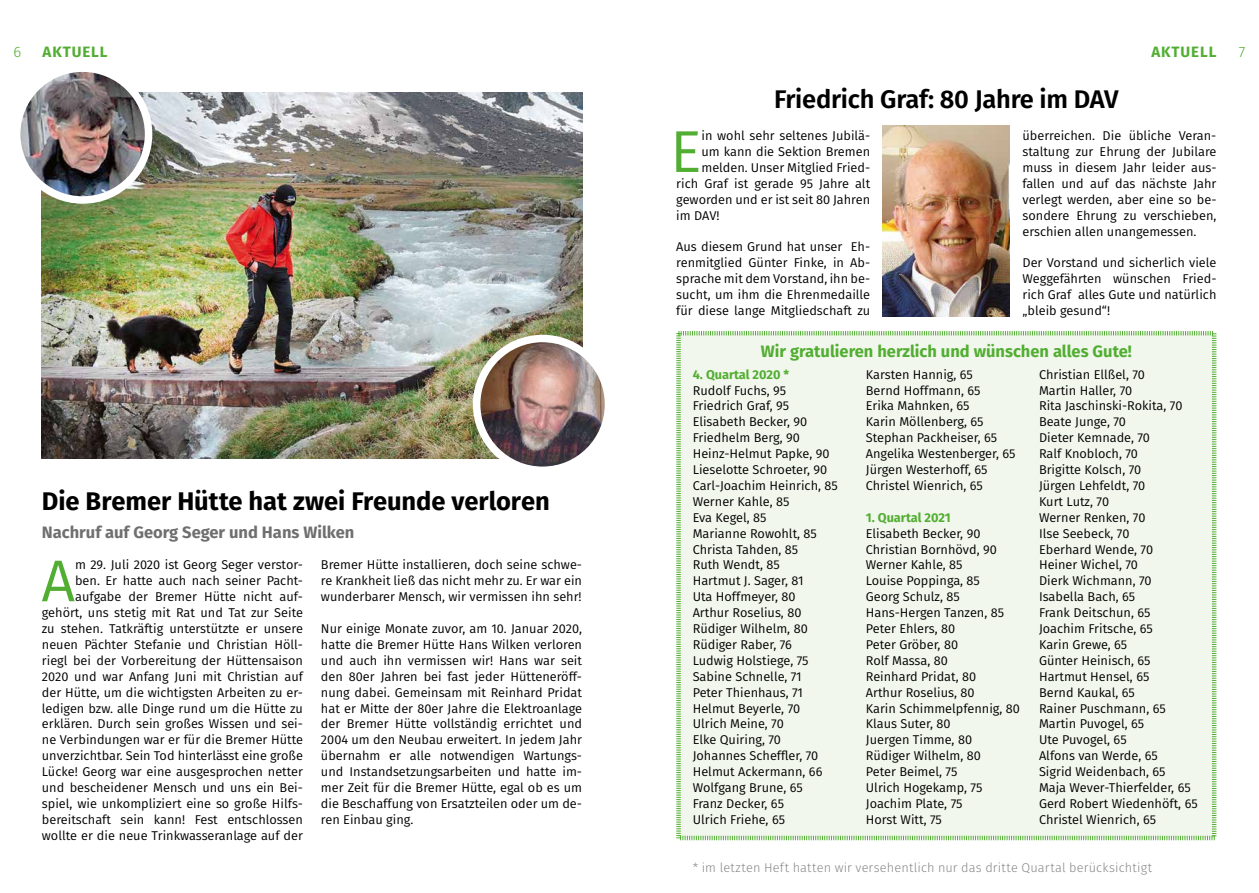
<style>
.page{position:relative;width:1259px;height:893px;background:#fff}
.page>*{position:absolute;margin:0;border:0;box-sizing:border-box;transform-origin:0 0}
.t1{font:58.95px "Fira Sans";color:#52ae32}
.t2{font:700 25.5px "Fira Sans";letter-spacing:-.005em;color:#000}
.t3{font:600 25.5px "Fira Sans";letter-spacing:-.01em;color:#000}
.t4{font:700 16.5px "Fira Sans";color:#52ae32}
.t5{font:700 16.5px "Fira Sans";color:#706f6f}
.t6{font:700 15px "Fira Sans";letter-spacing:.06em;color:#52ae32}
.t7{font:300 15px "Fira Sans";color:#52ae32}
.t8{font:12.75px/15.9px "Fira Sans";color:#000;text-align:justify}
.t9{font:300 12.75px "Fira Sans";letter-spacing:.01em;color:#878787}
.t10{font:700 12.75px "Fira Sans";color:#52ae32}
</style>
<div class="page">
<img style="left:42px;top:92px;width:540px;height:366px">
<img style="left:17px;top:68px;width:132px;height:132px;border-radius:66px">
<div style="left:13px;top:64px;width:139px;height:140px;border:8px solid #fff;border-radius:50%"></div>
<img style="left:477px;top:338px;width:131px;height:132px;border-radius:66px">
<div style="left:473px;top:335px;width:139px;height:139px;border:8px solid #fff;border-radius:50%"></div>
<div style="left:676px;top:331px;width:541px;height:510px;background:#f2f7ed"></div>
<img style="left:883px;top:125px;width:126px;height:191px">
<p class="t7" style="left:14px;top:41px;width:9px">6</p>
<p class="t6" style="left:43px;top:39px;width:66px">AKTUELL</p>
<p class="t6" style="left:1151px;top:39px;width:66px">AKTUELL</p>
<p class="t7" style="left:1238px;top:41px;width:8px">7</p>
<h2 class="t3" style="left:774px;top:79px;width:346px">Friedrich Graf: 80 Jahre im DAV</h2>
<h1 class="t1" style="left:670px;top:108px;width:33px">E</h1>
<p class="t8" style="left:701px;top:127px;width:170px">in wohl sehr seltenes Jubilä-</p>
<p class="t8" style="left:701px;top:143px;width:170px">um kann die Sektion Bremen</p>
<p class="t8" style="left:701px;top:159px;width:170px">melden. Unser Mitglied Fried-</p>
<p class="t8" style="left:676px;top:175px;width:195px">rich Graf ist gerade 95 Jahre alt</p>
<p class="t8" style="left:676px;top:191px;width:195px">geworden und er ist seit 80 Jahren</p>
<p class="t8" style="left:676px;top:207px;width:45px">im DAV!</p>
<p class="t8" style="left:676px;top:239px;width:195px">Aus diesem Grund hat unser Eh&shy;renmitglied Günter Finke, in Ab&shy;sprache mit dem Vorstand, ihn be&shy;sucht, um ihm die Ehrenmedaille für diese lange Mitgliedschaft zu</p>
<p class="t8" style="left:1022px;top:127px;width:195px">überreichen. Die übliche Veran&shy;staltung zur Ehrung der Jubilare muss in diesem Jahr leider aus&shy;fallen und auf das nächste Jahr verlegt werden, aber eine so be&shy;sondere Ehrung zu verschieben, erschien allen unangemessen.</p>
<p class="t8" style="left:1022px;top:255px;width:195px">Der Vorstand und sicherlich viele Weggefährten wünschen Fried&shy;rich Graf alles Gute und natürlich „bleib gesund“!</p>
<h2 class="t2" style="left:42px;top:479px;width:509px">Die Bremer Hütte hat zwei Freunde verloren</h2>
<p class="t5" style="left:42px;top:518px;width:314px">Nachruf auf Georg Seger und Hans Wilken</p>
<p class="t8" style="left:42px;top:557px;width:263px;text-align:right">m 29. Juli 2020 ist Georg Seger verstor-<br>ben. Er hatte auch nach seiner Pacht&shy;aufgabe der Bremer Hütte nicht auf&shy;gehört, uns stetig mit Rat und Tat zur Seite zu stehen. Tatkräftig unterstützte er unsere neuen Pächter Stefanie und Christian Höll&shy;riegl bei der Vorbereitung der Hüttensaison 2020 und war Anfang Juni mit Christian auf der Hütte, um die wichtigsten Arbeiten zu er&shy;ledigen bzw. alle Dinge rund um die Hütte zu erklären. Durch sein großes Wissen und sei&shy;ne Verbindungen war er für die Bremer Hütte unverzichtbar. Sein Tod hinterlässt eine große Lücke! Georg war eine ausgesprochen netter und bescheidener Mensch und uns ein Bei&shy;spiel, wie unkompliziert eine so große Hilfs&shy;bereitschaft sein kann! Fest entschlossen wollte er die neue Trinkwasseranlage auf der</p>
<p class="t8" style="left:321px;top:557px;width:262px">Bremer Hütte installieren, doch seine schwe&shy;re Krankheit ließ das nicht mehr zu. Er war ein wunderbarer Mensch, wir vermissen ihn sehr!</p>
<h1 class="t1" style="left:41px;top:537px;width:35px">A</h1>
<p class="t8" style="left:321px;top:620px;width:263px">Nur einige Monate zuvor, am 10. Januar 2020, hatte die Bremer Hütte Hans Wilken verloren und auch ihn vermissen wir! Hans war seit den 80er Jahren bei fast jeder Hütteneröff&shy;nung dabei. Gemeinsam mit Reinhard Pridat hat er Mitte der 80er Jahre die Elektroanlage der Bremer Hütte vollständig errichtet und 2004 um den Neubau erweitert. In jedem Jahr übernahm er alle notwendigen Wartungs&shy;und Instandsetzungsarbeiten und hatte im&shy;mer Zeit für die Bremer Hütte, egal ob es um die Beschaffung von Ersatzteilen oder um de&shy;ren Einbau ging.</p>
<p class="t4" style="left:761px;top:337px;width:372px">Wir gratulieren herzlich und wünschen alles Gute!</p>
<p class="t10" style="left:692px;top:363px;width:98px">4. Quartal 2020 *</p>
<p class="t8" style="left:692px;top:382px;width:147px;text-align:left">Rudolf Fuchs, 95<br>Friedrich Graf, 95<br>Elisabeth Becker, 90<br>Friedhelm Berg, 90<br>Heinz-Helmut Papke, 90<br>Lieselotte Schroeter, 90<br>Carl-Joachim Heinrich, 85<br>Werner Kahle, 85<br>Eva Kegel, 85<br>Marianne Rowohlt, 85<br>Christa Tahden, 85<br>Ruth Wendt, 85<br>Hartmut J. Sager, 81<br>Uta Hoffmeyer, 80<br>Arthur Roselius, 80<br>Rüdiger Wilhelm, 80<br>Rüdiger Raber, 76<br>Ludwig Holstiege, 75<br>Sabine Schnelle, 71<br>Peter Thienhaus, 71<br>Helmut Beyerle, 70<br>Ulrich Meine, 70<br>Elke Quiring, 70<br>Johannes Scheffler, 70<br>Helmut Ackermann, 66<br>Wolfgang Brune, 65<br>Franz Decker, 65<br>Ulrich Friehe, 65</p>
<p class="t8" style="left:866px;top:366px;width:151px;text-align:left">Karsten Hannig, 65<br>Bernd Hoffmann, 65<br>Erika Mahnken, 65<br>Karin Möllenberg, 65<br>Stephan Packheiser, 65<br>Angelika Westenberger, 65<br>Jürgen Westerhoff, 65<br>Christel Wienrich, 65</p>
<p class="t10" style="left:866px;top:507px;width:86px">1. Quartal 2021</p>
<p class="t8" style="left:866px;top:525px;width:156px;text-align:left">Elisabeth Becker, 90<br>Christian Bornhövd, 90<br>Werner Kahle, 85<br>Louise Poppinga, 85<br>Georg Schulz, 85<br>Hans-Hergen Tanzen, 85<br>Peter Ehlers, 80<br>Peter Gröber, 80<br>Rolf Massa, 80<br>Reinhard Pridat, 80<br>Arthur Roselius, 80<br>Karin Schimmelpfennig, 80<br>Klaus Suter, 80<br>Juergen Timme, 80<br>Rüdiger Wilhelm, 80<br>Peter Beimel, 75<br>Ulrich Hogekamp, 75<br>Joachim Plate, 75<br>Horst Witt, 75</p>
<p class="t8" style="left:1039px;top:366px;width:160px;text-align:left">Christian Ellßel, 70<br>Martin Haller, 70<br>Rita Jaschinski-Rokita, 70<br>Beate Junge, 70<br>Dieter Kemnade, 70<br>Ralf Knobloch, 70<br>Brigitte Kolsch, 70<br>Jürgen Lehfeldt, 70<br>Kurt Lutz, 70<br>Werner Renken, 70<br>Ilse Seebeck, 70<br>Eberhard Wende, 70<br>Heiner Wichel, 70<br>Dierk Wichmann, 70<br>Isabella Bach, 65<br>Frank Deitschun, 65<br>Joachim Fritsche, 65<br>Karin Grewe, 65<br>Günter Heinisch, 65<br>Hartmut Hensel, 65<br>Bernd Kaukal, 65<br>Rainer Puschmann, 65<br>Martin Puvogel, 65<br>Ute Puvogel, 65<br>Alfons van Werde, 65<br>Sigrid Weidenbach, 65<br>Maja Wever-Thierfelder, 65<br>Gerd Robert Wiedenhöft, 65<br>Christel Wienrich, 65</p>
<p class="t9" style="left:692px;top:858px;width:461px">* im letzten Heft hatten wir versehentlich nur das dritte Quartal berücksichtigt</p>
</div>
